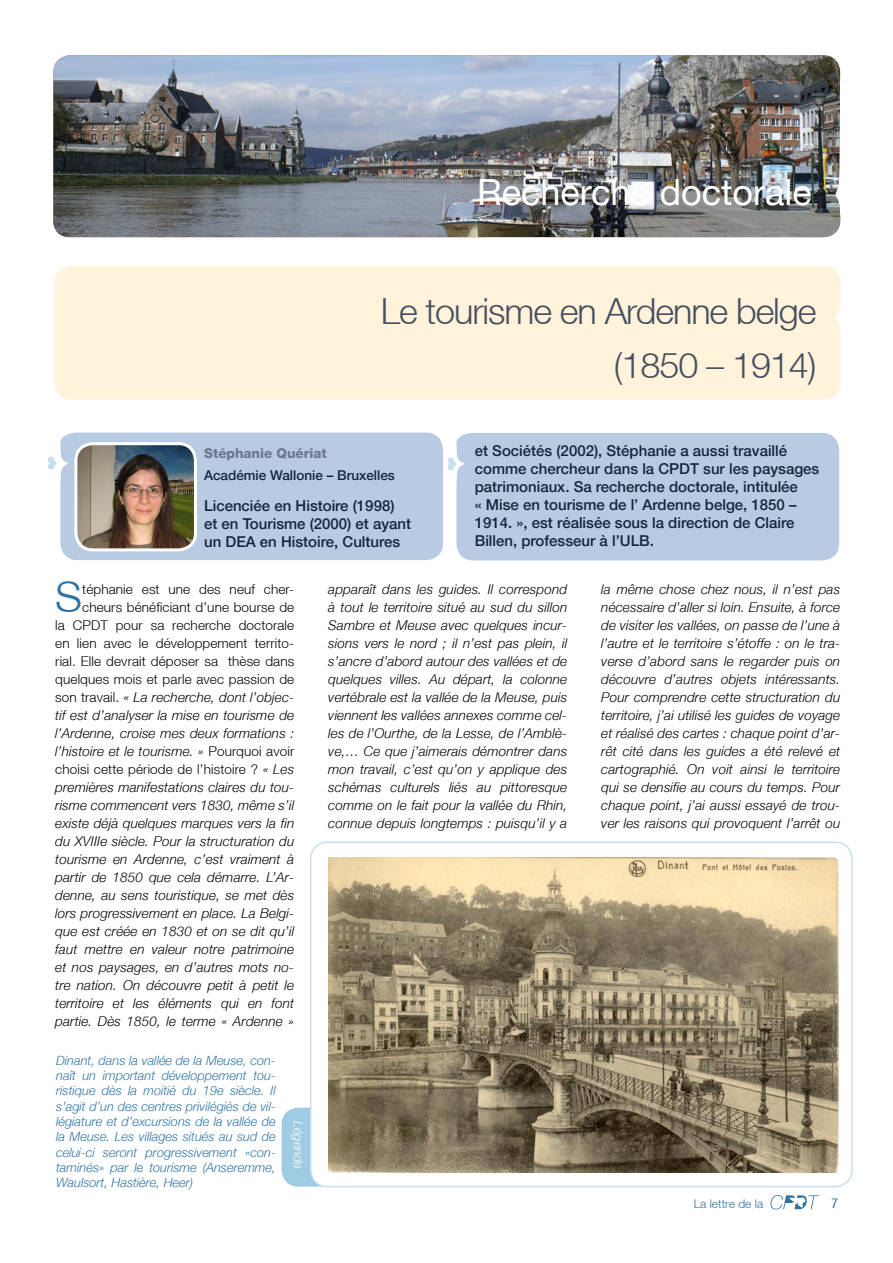
<style>
.page{position:relative;width:893px;height:1263px;background:#fff}
.page>*{position:absolute;margin:0;border:0;box-sizing:border-box;transform-origin:0 0}
.Texte{font:300 42.75px "Helvetica Neue LT";color:#2d73a7}
.Titre{font:300 36px "Helvetica Neue LT";letter-spacing:-.03em;color:#475060}
.Dossier{font:36px "Helvetica Neue LT";color:#fff}
.Sous-titre_colloque{font:500 15px/18px "Helvetica Neue LT";color:#102839}
.Texte-2{font:italic 300 13.5px/18px "Helvetica Neue LT";letter-spacing:.01em;color:#000;text-align:justify}
.Sous-titre_colloque-2{font:500 13.5px "Helvetica Neue LT";color:#102839}
.Sous-titre_colloque-3{font:800 13.5px "Helvetica Neue LT";color:#6b7990}
.t1{font:condensed 13.5px "Helvetica Neue LT";color:#2d73a7}
.Légende{font:italic 300 12.75px/15.3px "Helvetica Neue LT";color:#2d73a7;text-align:justify}
.Légende-2{font:italic 300 12.75px "Helvetica Neue LT";color:#fff}
.t2{font:300 12px "Helvetica Neue LT";color:#2d73a7}
.s1{font-style:normal}
</style>
<div class="page">
<svg style="left:770px;top:1195px;width:49px;height:14px"></svg>
<div style="left:55px;top:266px;width:786px;height:134px;background:#fff3dc"></div>
<div style="left:60px;top:432px;width:383px;height:128px;background:#b9cbe2"></div>
<img style="left:54px;top:55px;width:786px;height:182px">
<img style="left:73px;top:441px;width:125px;height:109px">
<svg style="left:48px;top:457px;width:9px;height:12px"></svg>
<div style="left:456px;top:433px;width:383px;height:127px;background:#b9cbe2"></div>
<svg style="left:448px;top:457px;width:9px;height:13px"></svg>
<svg style="left:282px;top:1107px;width:74px;height:80px;background:#a5cfe4"></svg>
<svg style="left:309px;top:841px;width:544px;height:345px"></svg>
<img style="left:328px;top:857px;width:510px;height:316px">
<p class="Dossier" style="left:477px;top:170px;width:336px">Recherche doctorale</p>
<p class="Titre" style="left:381px;top:289px;width:437px">Le tourisme en Ardenne belge</p>
<p class="Titre" style="left:614px;top:343px;width:204px">(1850 – 1914)</p>
<p class="Sous-titre_colloque-3" style="left:204px;top:445px;width:124px">Stéphanie Quériat</p>
<p class="Sous-titre_colloque-2" style="left:204px;top:467px;width:192px">Académie Wallonie – Bruxelles</p>
<p class="Sous-titre_colloque" style="left:204px;top:496px;width:209px">Licenciée en Histoire (1998) et en Tourisme (2000) et ayant un DEA en Histoire, Cultures</p>
<p class="Sous-titre_colloque" style="left:475px;top:441px;width:346px">et Sociétés (2002), Stéphanie a aussi travaillé comme chercheur dans la CPDT sur les paysages patrimoniaux. Sa recherche doctorale, intitulée<br>« Mise en tourisme de l’ Ardenne belge, 1850 – 1914. », est réalisée sous la direction de Claire Billen, professeur à l’ULB.</p>
<p class="Texte" style="left:55px;top:571px;width:28px">S</p>
<p class="Texte-2" style="left:55px;top:580px;width:240px;text-align:right"><span class="s1">téphanie est une des neuf cher&shy;cheurs bénéficiant d’une bourse de<br>la CPDT pour sa recherche doctorale en lien avec le développement territo&shy;rial. Elle devrait déposer sa thèse dans quelques mois et parle avec passion de son travail.</span> « La recherche, dont l’objec&shy;tif est d’analyser la mise en tourisme de l’Ardenne, croise mes deux formations : l’histoire et le tourisme. » <span class="s1">Pourquoi avoir choisi cette période de l’histoire ?</span> « Les premières manifestations claires du tou&shy;risme commencent vers 1830, même s’il existe déjà quelques marques vers la fin du XVIIIe siècle. Pour la structuration du tourisme en Ardenne, c’est vraiment à partir de 1850 que cela démarre. L’Ar&shy;denne, au sens touristique, se met dès lors progressivement en place. La Belgi&shy;que est créée en 1830 et on se dit qu’il faut mettre en valeur notre patrimoine et nos paysages, en d’autres mots no&shy;tre nation. On découvre petit à petit le territoire et les éléments qui en font partie. Dès 1850, le terme « Ardenne »</p>
<p class="Texte-2" style="left:328px;top:580px;width:241px">apparaît dans les guides. Il correspond à tout le territoire situé au sud du sillon Sambre et Meuse avec quelques incur&shy;sions vers le nord ; il n’est pas plein, il s’ancre d’abord autour des vallées et de quelques villes. Au départ, la colonne vertébrale est la vallée de la Meuse, puis viennent les vallées annexes comme cel&shy;les de l’Ourthe, de la Lesse, de l’Amblè&shy;ve,… Ce que j’aimerais démontrer dans mon travail, c’est qu’on y applique des schémas culturels liés au pittoresque comme on le fait pour la vallée du Rhin, connue depuis longtemps : puisqu’il y a</p>
<p class="Texte-2" style="left:601px;top:580px;width:240px">la même chose chez nous, il n’est pas nécessaire d’aller si loin. Ensuite, à force de visiter les vallées, on passe de l’une à l’autre et le territoire s’étoffe : on le tra&shy;verse d’abord sans le regarder puis on découvre d’autres objets intéressants.<br>Pour comprendre cette structuration du territoire, j’ai utilisé les guides de voyage et réalisé des cartes : chaque point d’ar&shy;rêt cité dans les guides a été relevé et cartographié. On voit ainsi le territoire qui se densifie au cours du temps. Pour chaque point, j’ai aussi essayé de trou&shy;ver les raisons qui provoquent l’arrêt ou</p>
<p class="Légende" style="left:56px;top:1052px;width:221px">Dinant, dans la vallée de la Meuse, con&shy;naît un important développement tou&shy;ristique dès la moitié du 19e siècle. Il s’agit d’un des centres privilégiés de vil&shy;légiature et d’excursions de la vallée de la Meuse. Les villages situés au sud de celui-ci seront progressivement «con&shy;taminés» par le tourisme (Anseremme, Waulsort, Hastière, Heer)</p>
<p class="Légende-2" style="left:306px;top:1121px;width:49px;rotate:90deg">Légende</p>
<p class="t2" style="left:694px;top:1196px;width:71px">La lettre de la</p>
<p class="t1" style="left:831px;top:1195px;width:8px">7</p>
</div>
